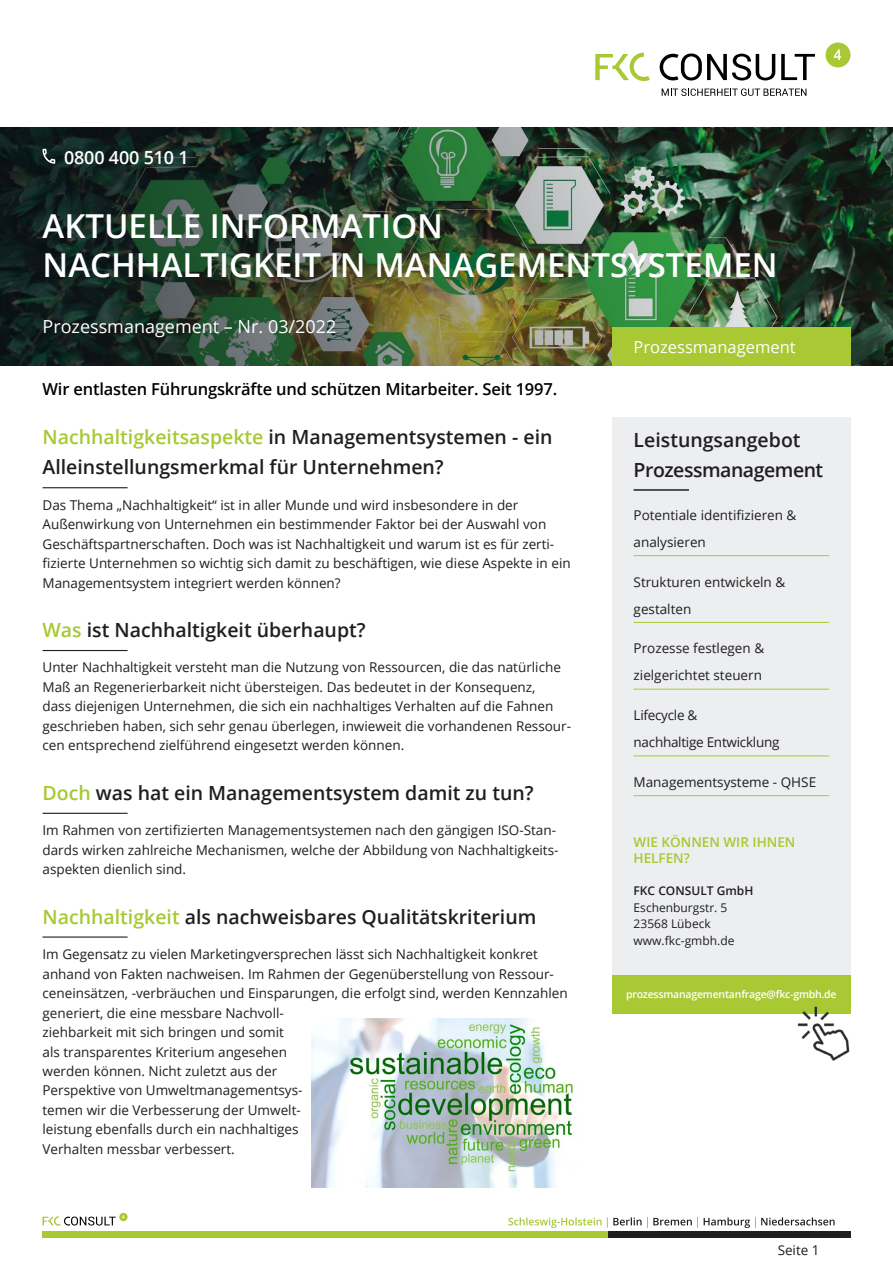
<style>
.page{position:relative;width:893px;height:1263px;background:#fff}
.page>*{position:absolute;margin:0;border:0;box-sizing:border-box;transform-origin:0 0}
.t1{font:600 33px/39px "Open Sans";color:#fff}
.t2{font:600 19.5px/30px "Open Sans";color:#1f1e20}
.t3{font:600 19.5px/30px "Open Sans";letter-spacing:-.025em;color:#1f1e20}
.t4{font:18px "Open Sans";color:#fff}
.t5{font:600 18px "Open Sans";letter-spacing:-.01em;color:#fff}
.t6{font:600 16.5px "Open Sans";letter-spacing:-.01em;color:#000}
.t7{font:16.5px "Open Sans";color:#fff}
.t8{font:13.5px/19.5px "Open Sans";color:#1f1e20}
.t9{font:13.5px/27px "Open Sans";letter-spacing:-.02em;color:#1f1e20}
.t10{font:600 13.5px/16.2px "Open Sans";color:#a8c834}
.t11{font:12px/16.5px "Open Sans";color:#1f1e20}
.t12{font:600 12px "Open Sans";color:#1f1e20}
.t13{font:600 10.5px "Open Sans";letter-spacing:-.02em;color:#fff}
.s1{color:#a8c834}
</style>
<div class="page">
<img style="left:0;top:128px;width:893px;height:238px">
<img style="left:311px;top:1018px;width:263px;height:169px">
<svg style="left:595px;top:53px;width:55px;height:28px"></svg>
<svg style="left:660px;top:53px;width:115px;height:28px"></svg>
<svg style="left:781px;top:54px;width:34px;height:26px"></svg>
<div style="left:825px;top:43px;width:25px;height:24px;background:#a8c834;border-radius:50%"></div>
<svg style="left:834px;top:50px;width:7px;height:10px"></svg>
<svg style="left:662px;top:88px;width:144px;height:8px"></svg>
<svg style="left:43px;top:1216px;width:73px;height:10px"></svg>
<svg style="left:119px;top:1213px;width:9px;height:8px"></svg>
<div style="left:43px;top:1231px;width:578px;height:6px;background:#a8c834"></div>
<div style="left:608px;top:1231px;width:242px;height:6px;background:#1f1e20"></div>
<svg style="left:704px;top:1217px;width:131px;height:11px"></svg>
<svg style="left:508px;top:1217px;width:190px;height:11px"></svg>
<div style="left:612px;top:417px;width:238px;height:569px;background:#edeeef"></div>
<hr style="left:43px;top:487px;width:85px;height:1px;background:#1f1e20">
<hr style="left:43px;top:650px;width:85px;height:1px;background:#1f1e20">
<hr style="left:43px;top:813px;width:85px;height:1px;background:#1f1e20">
<hr style="left:43px;top:936px;width:85px;height:2px;background:#1f1e20">
<div style="left:612px;top:327px;width:238px;height:39px;background:#a8c834"></div>
<svg style="left:43px;top:149px;width:12px;height:15px"></svg>
<hr style="left:634px;top:555px;width:195px;height:1px;background:#a8c834">
<hr style="left:634px;top:622px;width:195px;height:1px;background:#a8c834">
<hr style="left:634px;top:689px;width:195px;height:1px;background:#a8c834">
<hr style="left:634px;top:755px;width:195px;height:1px;background:#a8c834">
<hr style="left:634px;top:795px;width:195px;height:1px;background:#a8c834">
<hr style="left:634px;top:489px;width:55px;height:2px;background:#1f1e20">
<div style="left:612px;top:975px;width:238px;height:38px;background:#a8c834"></div>
<img style="left:797px;top:1007px;width:53px;height:53px">
<h3 class="t5" style="left:64px;top:145px;width:126px">0800 400 510 1</h3>
<h1 class="t1" style="left:43px;top:206px;width:737px">AKTUELLE INFORMATION<br>NACHHALTIGKEIT IN MANAGEMENTSYSTEMEN</h1>
<h3 class="t4" style="left:43px;top:314px;width:295px">Prozessmanagement – Nr. 03/2022</h3>
<p class="t6" style="left:43px;top:378px;width:516px">Wir entlasten Führungskräfte und schützen Mitarbeiter. Seit 1997.</p>
<h2 class="t2" style="left:43px;top:422px;width:511px"><span class="s1">Nachhaltigkeitsaspekte</span> in Managementsystemen - ein<br>Alleinstellungsmerkmal für Unternehmen?</h2>
<p class="t8" style="left:43px;top:495px;width:530px">Das Thema „Nachhaltigkeit“ ist in aller Munde und wird insbesondere in der Außenwirkung von Unternehmen ein bestimmender Faktor bei der Auswahl von Geschäftspartnerschaften. Doch was ist Nachhaltigkeit und warum ist es für zerti&shy;fizierte Unternehmen so wichtig sich damit zu beschäftigen, wie diese Aspekte in ein Managementsystem integriert werden können?</p>
<h2 class="t2" style="left:43px;top:615px;width:325px"><span class="s1">Was</span> ist Nachhaltigkeit überhaupt?</h2>
<p class="t8" style="left:43px;top:657px;width:530px">Unter Nachhaltigkeit versteht man die Nutzung von Ressourcen, die das natürliche Maß an Regenerierbarkeit nicht übersteigen. Das bedeutet in der Konsequenz,<br>dass diejenigen Unternehmen, die sich ein nachhaltiges Verhalten auf die Fahnen geschrieben haben, sich sehr genau überlegen, inwieweit die vorhandenen Ressour&shy;cen entsprechend zielführend eingesetzt werden können.</p>
<h2 class="t2" style="left:43px;top:777px;width:493px"><span class="s1">Doch</span> was hat ein Managementsystem damit zu tun?</h2>
<p class="t8" style="left:43px;top:820px;width:517px">Im Rahmen von zertifizierten Managementsystemen nach den gängigen ISO-Stan&shy;dards wirken zahlreiche Mechanismen, welche der Abbildung von Nachhaltigkeits&shy;aspekten dienlich sind.</p>
<h2 class="t2" style="left:43px;top:901px;width:495px"><span class="s1">Nachhaltigkeit</span> als nachweisbares Qualitätskriterium</h2>
<p class="t8" style="left:43px;top:944px;width:527px">Im Gegensatz zu vielen Marketingversprechen lässt sich Nachhaltigkeit konkret anhand von Fakten nachweisen. Im Rahmen der Gegenüberstellung von Ressour&shy;ceneinsätzen, -verbräuchen und Einsparungen, die erfolgt sind, werden Kennzahlen generiert, die eine messbare Nachvoll-<br>ziehbarkeit mit sich bringen und somit<br>als transparentes Kriterium angesehen<br>werden können. Nicht zuletzt aus der<br>Perspektive von Umweltmanagementsys-<br>temen wir die Verbesserung der Umwelt-<br>leistung ebenfalls durch ein nachhaltiges<br>Verhalten messbar verbessert.</p>
<p class="t7" style="left:634px;top:336px;width:164px">Prozessmanagement</p>
<h2 class="t3" style="left:634px;top:424px;width:191px">Leistungsangebot<br>Prozessmanagement</h2>
<p class="t8" style="left:634px;top:501px;width:164px;line-height:27px">Potentiale identifizieren &amp; analysieren</p>
<p class="t8" style="left:634px;top:568px;width:153px;line-height:27px">Strukturen entwickeln &amp; gestalten</p>
<p class="t8" style="left:634px;top:634px;width:132px;line-height:27px">Prozesse festlegen &amp; zielgerichtet steuern</p>
<p class="t9" style="left:634px;top:701px;width:147px">Lifecycle &amp;<br>nachhaltige Entwicklung</p>
<p class="t8" style="left:634px;top:772px;width:184px">Managementsysteme - QHSE</p>
<p class="t10" style="left:634px;top:833px;width:163px">WIE KÖNNEN WIR IHNEN<br>HELFEN?</p>
<p class="t12" style="left:634px;top:882px;width:121px">FKC CONSULT GmbH</p>
<p class="t11" style="left:634px;top:899px;width:102px">Eschenburgstr. 5<br>23568 Lübeck www.fkc-gmbh.de</p>
<p class="t13" style="left:626px;top:987px;width:212px">prozessmanagementanfrage@fkc-gmbh.de</p>
<p class="t8" style="left:778px;top:1240px;width:43px">Seite 1</p>
</div>
